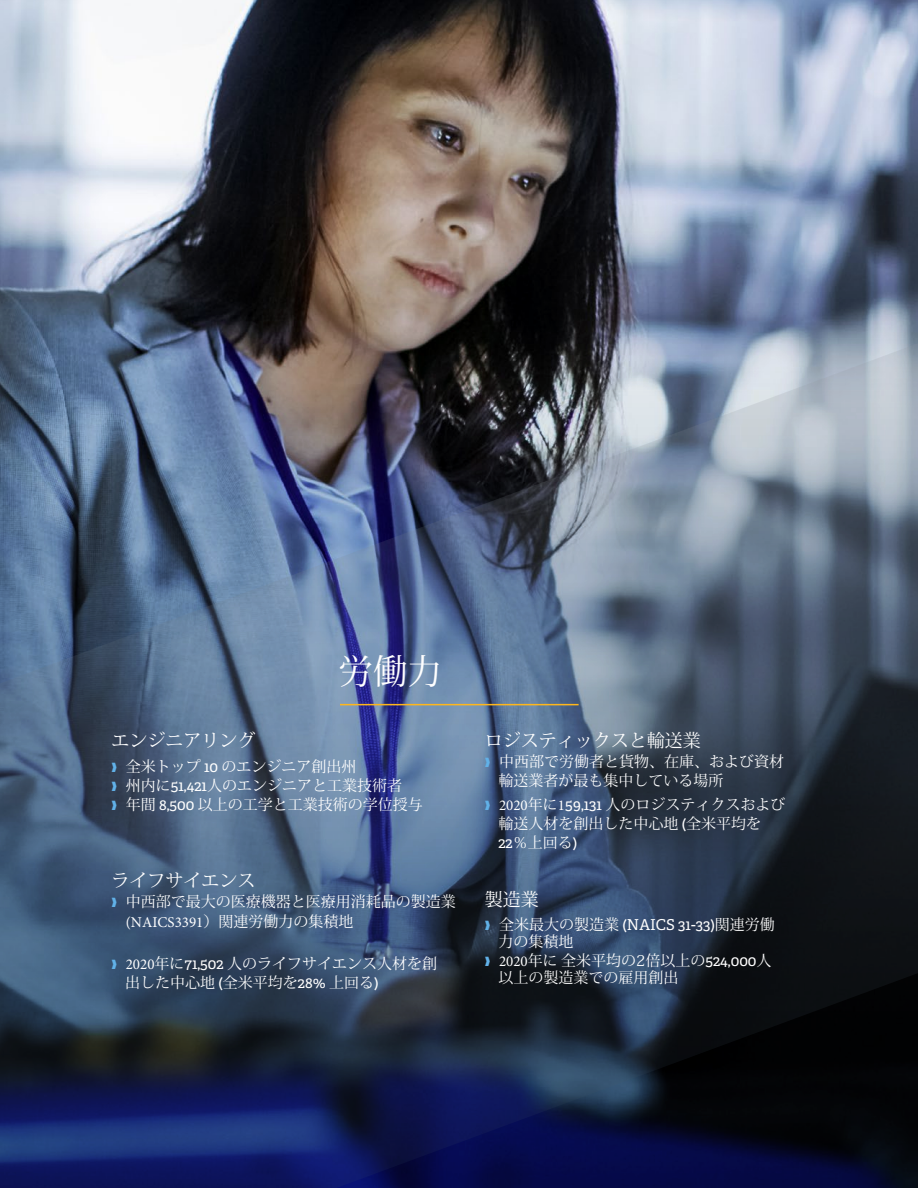
<style>
.page{position:relative;width:918px;height:1188px;background:#fff}
.page>*{position:absolute;margin:0;border:0;box-sizing:border-box;transform-origin:0 0}
.t1{font:34.5px "Koz Min Pr 6 N";color:#fff}
.t2{font:18px "Koz Min Pr 6 N";color:#fff}
.t3{font:15px/19.2px "Koz Min Pr 6 N";color:#fff}
.t4{font:15px "Minion Pro";color:#fff}
.s1{color:#61b1e8}
.s2{font-family:"Adelle Basic"}
.s3{font-family:"Koz Min Pr 6 N"}
.s4{font-family:"Minion Pro"}
</style>
<div class="page">
<img style="left:0;top:0;width:918px;height:220px">
<img style="left:0;top:222px;width:918px;height:966px">
<hr style="left:340px;top:704px;width:239px;height:1px;background:#ffb71b">
<h1 class="t1" style="left:339px;top:652px;width:105px">労働力</h1>
<p class="t2" style="left:112px;top:731px;width:145px">エンジニアリング</p>
<p class="t3" style="left:112px;top:757px;width:313px"><span class="s1">❱</span> 全米トップ <span class="s2">10</span> のエンジニア創出州<br><span class="s1">❱</span> 州内に<span class="s2">51,421</span>人のエンジニアと工業技術者<br><span class="s1">❱</span> 年間 <span class="s2">8,500</span> 以上の工学と工業技術の学位授与</p>
<p class="t2" style="left:112px;top:870px;width:145px">ライフサイエンス</p>
<p class="t3" style="left:112px;top:892px;width:346px"><span class="s1">❱</span> 中西部で最大の医療機器と医療用消耗品の製造業</p>
<p class="t4" style="left:126px;top:912px;width:229px">(NAICS3391<span class="s3">）関連労働力の集積地</span></p>
<p class="t3" style="left:125px;top:955px;width:313px;line-height:18.8px;text-indent:-14px"><span class="s1">❱</span> <span class="s4">2020</span>年に<span class="s2">71,502</span> 人のライフサイエンス人材を創出した中心地 <span class="s2">(</span>全米平均を<span class="s2">28%</span> 上回る<span class="s2">)</span></p>
<p class="t2" style="left:485px;top:731px;width:217px">ロジスティックスと輸送業</p>
<p class="t3" style="left:498px;top:752px;width:287px;text-indent:-14px"><span class="s1">❱</span> 中西部で労働者と貨物、在庫、および資材輸送業者が最も集中している場所</p>
<p class="t3" style="left:498px;top:795px;width:289px;text-indent:-14px"><span class="s1">❱</span> <span class="s4">2020</span>年に<span class="s4">1</span><span class="s2">59,131</span> 人のロジスティクスおよび輸送人材を創出した中心地 <span class="s2">(</span>全米平均を<br><span class="s2">22</span>％上回る<span class="s2">)</span></p>
<p class="t2" style="left:485px;top:890px;width:55px">製造業</p>
<p class="t3" style="left:498px;top:917px;width:278px;line-height:16.5px;text-indent:-13px"><span class="s1">❱</span> 全米最大の製造業 <span class="s2">(NAICS 31-33)</span>関連労働力の集積地</p>
<p class="t3" style="left:498px;top:953px;width:275px;line-height:16.5px;text-indent:-14px"><span class="s1">❱</span> <span class="s4">2020</span>年に全米平均の2倍以上の<span class="s2">524,000</span>人以上の製造業での雇用創出</p>
</div>
